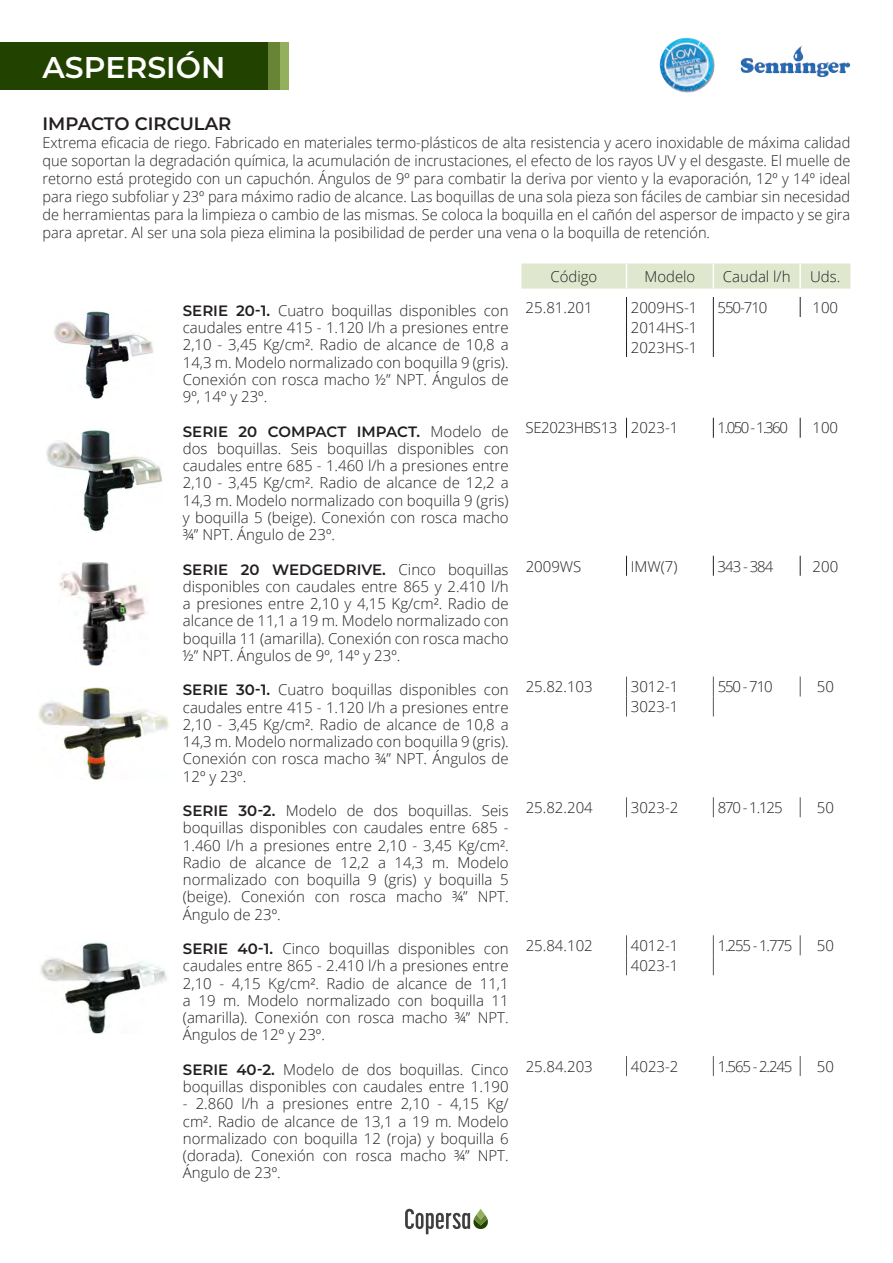
<style>
.page{position:relative;width:893px;height:1263px;background:#fff}
.page>*{position:absolute;margin:0;border:0;box-sizing:border-box;transform-origin:0 0}
.t1{font:600 30px "Montserrat";color:#fff}
.t2{font:600 18px "Montserrat";color:#231f20}
.t3{font:300 15px/17.2px "Open Sans";color:#231f20;text-align:justify}
.t4{font:600 15px "Montserrat";color:#231f20}
.t5{font:300 15px "Open Sans";letter-spacing:-.03em;color:#231f20}
.s1{font-family:"Montserrat";font-weight:600}
.s2{font-family:"Open Sans";font-weight:300}
</style>
<div class="page">
<svg style="left:405px;top:1209px;width:83px;height:25px"></svg>
<img style="left:54px;top:311px;width:100px;height:88px">
<img style="left:46px;top:429px;width:117px;height:103px">
<img style="left:59px;top:562px;width:90px;height:104px">
<svg style="left:626px;top:297px;width:1px;height:60px"></svg>
<svg style="left:713px;top:297px;width:1px;height:60px"></svg>
<svg style="left:800px;top:297px;width:1px;height:20px"></svg>
<svg style="left:626px;top:418px;width:1px;height:20px"></svg>
<svg style="left:713px;top:418px;width:1px;height:20px"></svg>
<svg style="left:800px;top:418px;width:1px;height:20px"></svg>
<svg style="left:626px;top:556px;width:1px;height:20px"></svg>
<svg style="left:713px;top:556px;width:1px;height:20px"></svg>
<svg style="left:800px;top:556px;width:1px;height:20px"></svg>
<svg style="left:626px;top:676px;width:1px;height:40px"></svg>
<svg style="left:713px;top:676px;width:1px;height:40px"></svg>
<svg style="left:800px;top:676px;width:1px;height:20px"></svg>
<svg style="left:626px;top:797px;width:1px;height:20px"></svg>
<svg style="left:713px;top:797px;width:1px;height:20px"></svg>
<svg style="left:800px;top:797px;width:1px;height:20px"></svg>
<svg style="left:626px;top:935px;width:1px;height:40px"></svg>
<svg style="left:713px;top:935px;width:1px;height:40px"></svg>
<svg style="left:800px;top:935px;width:1px;height:20px"></svg>
<svg style="left:626px;top:1056px;width:1px;height:20px"></svg>
<svg style="left:713px;top:1056px;width:1px;height:20px"></svg>
<svg style="left:800px;top:1056px;width:1px;height:20px"></svg>
<div style="left:521px;top:264px;width:329px;height:25px;background:#dfe8ce"></div>
<hr style="left:799px;top:264px;width:2px;height:25px;background:#fff">
<img style="left:38px;top:687px;width:132px;height:93px">
<img style="left:40px;top:942px;width:127px;height:91px">
<svg style="left:795px;top:46px;width:7px;height:7px"></svg>
<img style="left:660px;top:38px;width:25px;height:52px">
<div style="left:0;top:43px;width:274px;height:47px;background:#224200"></div>
<div style="left:268px;top:43px;width:13px;height:47px;background:#688435"></div>
<div style="left:281px;top:43px;width:8px;height:47px;background:#93b15c"></div>
<h1 class="t1" style="left:43px;top:46px;width:184px">ASPERSIÓN</h1>
<p class="t2" style="left:43px;top:111px;width:190px">IMPACTO CIRCULAR</p>
<p class="t3" style="left:43px;top:133px;width:809px;line-height:18px">Extrema eficacia de riego. Fabricado en materiales termo-plásticos de alta resistencia y acero inoxidable de máxima calidad que soportan la degradación química, la acumulación de incrustaciones, el efecto de los rayos UV y el desgaste. El muelle de retorno está protegido con un capuchón. Ángulos de 9º para combatir la deriva por viento y la evaporación, 12º y 14º ideal para riego subfoliar y 23º para máximo radio de alcance. Las boquillas de una sola pieza son fáciles de cambiar sin necesidad de herramientas para la limpieza o cambio de las mismas. Se coloca la boquilla en el cañón del aspersor de impacto y se gira para apretar. Al ser una sola pieza elimina la posibilidad de perder una vena o la boquilla de retención.</p>
<p class="t3" style="left:551px;top:268px;width:48px">Código</p>
<p class="t3" style="left:644px;top:268px;width:52px">Modelo</p>
<p class="t3" style="left:723px;top:268px;width:69px">Caudal l/h</p>
<p class="t3" style="left:810px;top:268px;width:32px">Uds.</p>
<p class="t3" style="left:183px;top:301px;width:327px"><span class="s1">SERIE 20-1.</span> Cuatro boquillas disponibles con caudales entre 415 - 1.120 l/h a presiones entre 2,10 - 3,45 Kg/cm². Radio de alcance de 10,8 a 14,3 m. Modelo normalizado con boquilla 9 (gris).<br>Conexión con rosca macho ½” NPT. Ángulos de 9º, 14º y 23º.</p>
<p class="t3" style="left:526px;top:298px;width:69px">25.81.201</p>
<p class="t3" style="left:631px;top:298px;width:68px">2009HS-1</p>
<p class="t3" style="left:718px;top:298px;width:51px">550-710</p>
<p class="t3" style="left:812px;top:298px;width:27px">100</p>
<p class="t3" style="left:631px;top:317px;width:68px;line-height:20px">2014HS-1<br>2023HS-1</p>
<p class="t4" style="left:183px;top:421px;width:327px">SERIE 20 COMPACT IMPACT. <span class="s2">Modelo de</span></p>
<p class="t3" style="left:183px;top:439px;width:327px">dos boquillas. Seis boquillas disponibles con caudales entre 685 - 1.460 l/h a presiones entre 2,10 - 3,45 Kg/cm². Radio de alcance de 12,2 a 14,3 m. Modelo normalizado con boquilla 9 (gris) y boquilla 5 (beige). Conexión con rosca macho ¾” NPT. Ángulo de 23º.</p>
<p class="t4" style="left:183px;top:559px;width:327px">SERIE 20 WEDGEDRIVE. <span class="s2">Cinco boquillas</span></p>
<p class="t3" style="left:183px;top:577px;width:327px">disponibles con caudales entre 865 y 2.410 l/h a presiones entre 2,10 y 4,15 Kg/cm². Radio de alcance de 11,1 a 19 m. Modelo normalizado con boquilla 11 (amarilla). Conexión con rosca macho ½” NPT. Ángulos de 9º, 14º y 23º.</p>
<p class="t5" style="left:526px;top:418px;width:154px">SE2023HBS13 2023-1</p>
<p class="t3" style="left:718px;top:419px;width:72px">1.050 - 1.360</p>
<p class="t3" style="left:812px;top:419px;width:27px">100</p>
<p class="t3" style="left:526px;top:557px;width:57px">2009WS</p>
<p class="t3" style="left:631px;top:557px;width:48px">IMW(7)</p>
<p class="t3" style="left:718px;top:557px;width:57px">343 - 384</p>
<p class="t3" style="left:812px;top:557px;width:27px">200</p>
<p class="t3" style="left:183px;top:681px;width:327px"><span class="s1">SERIE 30-1.</span> Cuatro boquillas disponibles con caudales entre 415 - 1.120 l/h a presiones entre 2,10 - 3,45 Kg/cm². Radio de alcance de 10,8 a 14,3 m. Modelo normalizado con boquilla 9 (gris).<br>Conexión con rosca macho ¾” NPT. Ángulos de 12º y 23º.</p>
<p class="t3" style="left:526px;top:678px;width:69px">25.82.103</p>
<p class="t3" style="left:631px;top:678px;width:49px">3012-1</p>
<p class="t3" style="left:718px;top:678px;width:57px">550 - 710</p>
<p class="t3" style="left:817px;top:678px;width:19px">50</p>
<p class="t3" style="left:631px;top:698px;width:49px">3023-1</p>
<p class="t3" style="left:183px;top:802px;width:327px"><span class="s1">SERIE 30-2.</span> Modelo de dos boquillas. Seis boquillas disponibles con caudales entre 685 - 1.460 l/h a presiones entre 2,10 - 3,45 Kg/cm².<br>Radio de alcance de 12,2 a 14,3 m. Modelo normalizado con boquilla 9 (gris) y boquilla 5 (beige). Conexión con rosca macho ¾” NPT.<br>Ángulo de 23º.</p>
<p class="t3" style="left:526px;top:798px;width:69px">25.82.204</p>
<p class="t3" style="left:631px;top:798px;width:49px">3023-2</p>
<p class="t3" style="left:718px;top:798px;width:66px">870 - 1.125</p>
<p class="t3" style="left:817px;top:798px;width:19px">50</p>
<p class="t3" style="left:183px;top:940px;width:327px"><span class="s1">SERIE 40-1.</span> Cinco boquillas disponibles con caudales entre 865 - 2.410 l/h a presiones entre 2,10 - 4,15 Kg/cm². Radio de alcance de 11,1 a 19 m. Modelo normalizado con boquilla 11 (amarilla). Conexión con rosca macho ¾” NPT.<br>Ángulos de 12º y 23º.</p>
<p class="t3" style="left:526px;top:936px;width:69px">25.84.102</p>
<p class="t3" style="left:631px;top:936px;width:49px">4012-1</p>
<p class="t3" style="left:718px;top:936px;width:76px">1.255 - 1.775</p>
<p class="t3" style="left:817px;top:936px;width:19px">50</p>
<p class="t3" style="left:631px;top:956px;width:49px">4023-1</p>
<p class="t3" style="left:183px;top:1060px;width:327px"><span class="s1">SERIE 40-2.</span> Modelo de dos boquillas. Cinco boquillas disponibles con caudales entre 1.190</p>
<p class="t3" style="left:183px;top:1095px;width:327px">- 2.860 l/h a presiones entre 2,10 - 4,15 Kg/ cm². Radio de alcance de 13,1 a 19 m. Modelo normalizado con boquilla 12 (roja) y boquilla 6 (dorada). Conexión con rosca macho ¾” NPT.<br>Ángulo de 23º.</p>
<p class="t3" style="left:526px;top:1057px;width:69px">25.84.203</p>
<p class="t3" style="left:631px;top:1057px;width:49px">4023-2</p>
<p class="t3" style="left:718px;top:1057px;width:76px">1.565 - 2.245</p>
<p class="t3" style="left:817px;top:1057px;width:19px">50</p>
</div>
